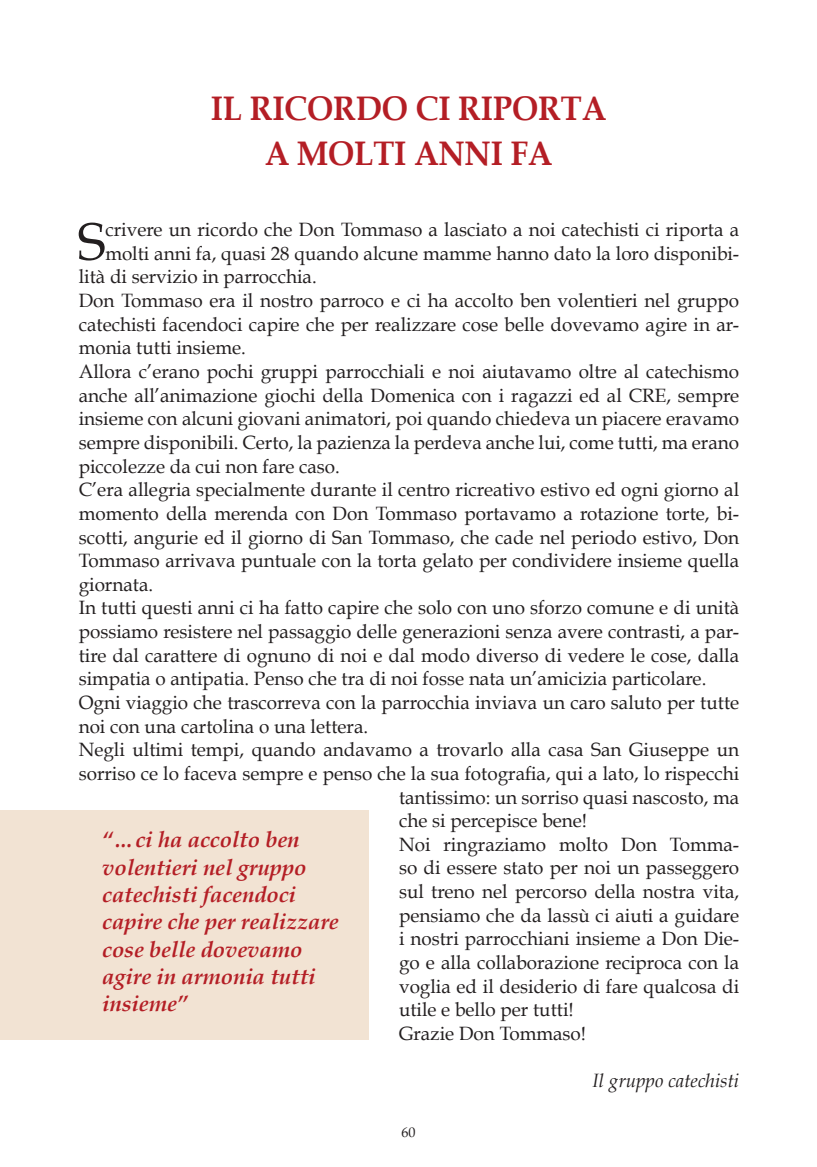
<style>
.page{position:relative;width:817px;height:1167px;background:#fff}
.page>*{position:absolute;margin:0;border:0;box-sizing:border-box;transform-origin:0 0}
.t1{font:53.02px "Book Antiqua";color:#231f20}
.t2{font:700 33.95px/45.5px "Book Antiqua";letter-spacing:-.005em;color:#b41e25;text-align:center;scale:.93 1}
.t3{font:italic 700 22.22px/27.3px "Book Antiqua";letter-spacing:-.005em;color:#b41e25}
.t4{font:19.25px "Book Antiqua";color:#231f20}
.t5{font:italic 19.25px "Book Antiqua";color:#231f20}
.t6{font:14px "Book Antiqua";color:#231f20}
</style>
<div class="page">
<div style="left:0;top:810px;width:369px;height:230px;background:#f2e3d3"></div>
<h2 class="t2" style="left:211px;top:86px;width:426px">IL RICORDO CI RIPORTA<br>A MOLTI ANNI FA</h2>
<h1 class="t1" style="left:78px;top:209px;width:29px">S</h1>
<p class="t4" style="left:105px;top:218px;width:635px">crivere un ricordo che Don Tommaso a lasciato a noi catechisti ci riporta a</p>
<p class="t4" style="left:105px;top:241px;width:635px">molti anni fa, quasi 28 quando alcune mamme hanno dato la loro disponibi-</p>
<p class="t4" style="left:79px;top:265px;width:239px">lità di servizio in parrocchia.</p>
<p class="t4" style="left:79px;top:288px;width:661px">Don Tommaso era il nostro parroco e ci ha accolto ben volentieri nel gruppo</p>
<p class="t4" style="left:79px;top:312px;width:661px">catechisti facendoci capire che per realizzare cose belle dovevamo agire in ar-</p>
<p class="t4" style="left:79px;top:336px;width:169px">monia tutti insieme.</p>
<p class="t4" style="left:79px;top:359px;width:661px">Allora c’erano pochi gruppi parrocchiali e noi aiutavamo oltre al catechismo</p>
<p class="t4" style="left:79px;top:383px;width:661px">anche all’animazione giochi della Domenica con i ragazzi ed al CRE, sempre</p>
<p class="t4" style="left:79px;top:407px;width:661px">insieme con alcuni giovani animatori, poi quando chiedeva un piacere eravamo</p>
<p class="t4" style="left:79px;top:430px;width:661px">sempre disponibili. Certo, la pazienza la perdeva anche lui, come tutti, ma erano</p>
<p class="t4" style="left:79px;top:454px;width:263px">piccolezze da cui non fare caso.</p>
<p class="t4" style="left:79px;top:477px;width:661px">C’era allegria specialmente durante il centro ricreativo estivo ed ogni giorno al</p>
<p class="t4" style="left:79px;top:501px;width:661px">momento della merenda con Don Tommaso portavamo a rotazione torte, bi-</p>
<p class="t4" style="left:79px;top:525px;width:661px">scotti, angurie ed il giorno di San Tommaso, che cade nel periodo estivo, Don</p>
<p class="t4" style="left:79px;top:548px;width:661px">Tommaso arrivava puntuale con la torta gelato per condividere insieme quella</p>
<p class="t4" style="left:79px;top:572px;width:76px">giornata.</p>
<p class="t4" style="left:79px;top:596px;width:661px">In tutti questi anni ci ha fatto capire che solo con uno sforzo comune e di unità</p>
<p class="t4" style="left:79px;top:619px;width:661px">possiamo resistere nel passaggio delle generazioni senza avere contrasti, a par-</p>
<p class="t4" style="left:79px;top:643px;width:661px">tire dal carattere di ognuno di noi e dal modo diverso di vedere le cose, dalla</p>
<p class="t4" style="left:79px;top:666px;width:629px">simpatia o antipatia. Penso che tra di noi fosse nata un’amicizia particolare.</p>
<p class="t4" style="left:79px;top:690px;width:661px">Ogni viaggio che trascorreva con la parrocchia inviava un caro saluto per tutte</p>
<p class="t4" style="left:79px;top:714px;width:291px">noi con una cartolina o una lettera.</p>
<p class="t4" style="left:79px;top:737px;width:661px">Negli ultimi tempi, quando andavamo a trovarlo alla casa San Giuseppe un</p>
<p class="t4" style="left:79px;top:761px;width:661px">sorriso ce lo faceva sempre e penso che la sua fotografia, qui a lato, lo rispecchi</p>
<p class="t4" style="left:399px;top:785px;width:341px">tantissimo: un sorriso quasi nascosto, ma</p>
<p class="t4" style="left:399px;top:808px;width:189px">che si percepisce bene!</p>
<p class="t4" style="left:399px;top:832px;width:341px">Noi ringraziamo molto Don Tomma-</p>
<p class="t4" style="left:399px;top:855px;width:341px">so di essere stato per noi un passeggero</p>
<p class="t4" style="left:399px;top:879px;width:341px">sul treno nel percorso della nostra vita,</p>
<p class="t4" style="left:399px;top:903px;width:341px">pensiamo che da lassù ci aiuti a guidare</p>
<p class="t4" style="left:399px;top:926px;width:341px">i nostri parrocchiani insieme a Don Die-</p>
<p class="t4" style="left:399px;top:950px;width:341px">go e alla collaborazione reciproca con la</p>
<p class="t4" style="left:399px;top:974px;width:341px">voglia ed il desiderio di fare qualcosa di</p>
<p class="t4" style="left:399px;top:997px;width:176px">utile e bello per tutti!</p>
<p class="t4" style="left:399px;top:1021px;width:188px">Grazie Don Tommaso!</p>
<p class="t5" style="left:592px;top:1069px;width:148px">Il gruppo catechisti</p>
<p class="t3" style="left:102px;top:826px;width:238px">“…ci ha accolto ben volentieri nel gruppo catechisti facendoci capire che per realizzare cose belle dovevamo agire in armonia tutti insieme”</p>
<p class="t6" style="left:401px;top:1123px;width:15px">60</p>
</div>
